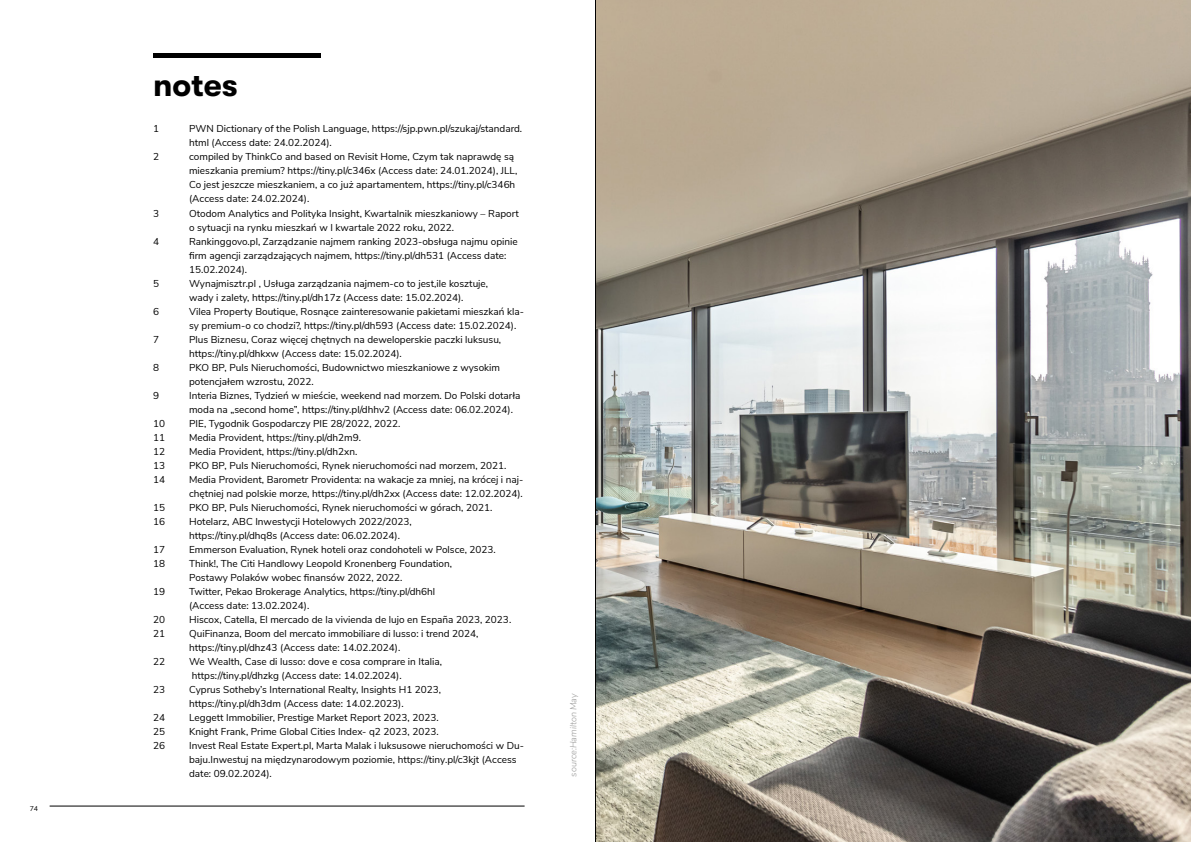
<style>
.page{position:relative;width:1191px;height:842px;background:#fff}
.page>*{position:absolute;margin:0;border:0;box-sizing:border-box;transform-origin:0 0}
.Nagłówek_1{font:700 32px "GT Walsheim";color:#000}
.t1{font:10px/14px "Nunito Sans";color:#000}
.Podpisy_zdjęć{font:italic 300 9px "Nunito Sans";color:#9d9d9c}
.t2{font:7px "Nunito Sans";color:#000}
</style>
<div class="page">
<hr style="left:50px;top:806px;width:474px;height:1px;background:#000">
<hr style="left:153px;top:54px;width:168px;height:4px;background:#000">
<img style="left:596px;top:0;width:595px;height:842px">
<hr style="left:595px;top:0;width:1px;height:842px;background:#000">
<p class="t2" style="left:30px;top:804px;width:10px">74</p>
<p class="Nagłówek_1" style="left:153px;top:67px;width:86px">notes</p>
<p class="t1" style="left:153px;top:121px;width:7px">1</p>
<p class="t1" style="left:189px;top:121px;width:334px">PWN Dictionary of the Polish Language, https://sjp.pwn.pl/szukaj/standard. html (Access date: 24.02.2024).</p>
<p class="t1" style="left:153px;top:149px;width:7px">2</p>
<p class="t1" style="left:189px;top:149px;width:330px">compiled by ThinkCo and based on Revisit Home, Czym tak naprawdę są mieszkania premium? https://tiny.pl/c346x (Access date: 24.01.2024), JLL, Co jest jeszcze mieszkaniem, a co już apartamentem, https://tiny.pl/c346h (Access date: 24.02.2024).</p>
<p class="t1" style="left:153px;top:205px;width:7px">3</p>
<p class="t1" style="left:189px;top:205px;width:331px">Otodom Analytics and Polityka Insight, Kwartalnik mieszkaniowy – Raport o sytuacji na rynku mieszkań w I kwartale 2022 roku, 2022.</p>
<p class="t1" style="left:153px;top:233px;width:7px">4</p>
<p class="t1" style="left:189px;top:233px;width:330px">Rankinggovo.pl, Zarządzanie najmem ranking 2023-obsługa najmu opinie firm agencji zarządzających najmem, https://tiny.pl/dh531 (Access date:<br>15.02.2024).</p>
<p class="t1" style="left:153px;top:275px;width:7px">5</p>
<p class="t1" style="left:189px;top:275px;width:300px">Wynajmisztr.pl , Usługa zarządzania najmem-co to jest,ile kosztuje, wady i zalety, https://tiny.pl/dh17z (Access date: 15.02.2024).</p>
<p class="t1" style="left:153px;top:303px;width:7px">6</p>
<p class="t1" style="left:189px;top:303px;width:336px">Vilea Property Boutique, Rosnące zainteresowanie pakietami mieszkań kla&shy;sy premium-o co chodzi?, https://tiny.pl/dh593 (Access date: 15.02.2024).</p>
<p class="t1" style="left:153px;top:331px;width:7px">7</p>
<p class="t1" style="left:189px;top:331px;width:314px">Plus Biznesu, Coraz więcej chętnych na deweloperskie paczki luksusu, https://tiny.pl/dhkxw (Access date: 15.02.2024).</p>
<p class="t1" style="left:153px;top:359px;width:7px">8</p>
<p class="t1" style="left:189px;top:359px;width:312px">PKO BP, Puls Nieruchomości, Budownictwo mieszkaniowe z wysokim potencjałem wzrostu, 2022.</p>
<p class="t1" style="left:153px;top:387px;width:7px">9</p>
<p class="t1" style="left:189px;top:387px;width:333px">Interia Biznes, Tydzień w mieście, weekend nad morzem. Do Polski dotarła moda na „second home”, https://tiny.pl/dhhv2 (Access date: 06.02.2024).</p>
<p class="t1" style="left:153px;top:415px;width:13px">10</p>
<p class="t1" style="left:189px;top:415px;width:213px">PIE, Tygodnik Gospodarczy PIE 28/2022, 2022.</p>
<p class="t1" style="left:153px;top:429px;width:13px">11</p>
<p class="t1" style="left:189px;top:429px;width:173px">Media Provident, https://tiny.pl/dh2m9.</p>
<p class="t1" style="left:153px;top:443px;width:13px">12</p>
<p class="t1" style="left:189px;top:443px;width:170px">Media Provident, https://tiny.pl/dh2xn.</p>
<p class="t1" style="left:153px;top:457px;width:13px">13</p>
<p class="t1" style="left:189px;top:457px;width:319px">PKO BP, Puls Nieruchomości, Rynek nieruchomości nad morzem, 2021.</p>
<p class="t1" style="left:153px;top:471px;width:13px">14</p>
<p class="t1" style="left:189px;top:471px;width:336px">Media Provident, Barometr Providenta: na wakacje za mniej, na krócej i naj&shy;chętniej nad polskie morze, https://tiny.pl/dh2xx (Access date: 12.02.2024).</p>
<p class="t1" style="left:153px;top:499px;width:13px">15</p>
<p class="t1" style="left:189px;top:499px;width:305px">PKO BP, Puls Nieruchomości, Rynek nieruchomości w górach, 2021.</p>
<p class="t1" style="left:153px;top:513px;width:13px">16</p>
<p class="t1" style="left:189px;top:513px;width:224px">Hotelarz, ABC Inwestycji Hotelowych 2022/2023, https://tiny.pl/dhq8s (Access date: 06.02.2024).</p>
<p class="t1" style="left:153px;top:541px;width:13px">17</p>
<p class="t1" style="left:189px;top:541px;width:308px">Emmerson Evaluation, Rynek hoteli oraz condohoteli w Polsce, 2023.</p>
<p class="t1" style="left:153px;top:555px;width:13px">18</p>
<p class="t1" style="left:189px;top:555px;width:264px">Think!, The Citi Handlowy Leopold Kronenberg Foundation,<br>Postawy Polaków wobec finansów 2022, 2022.</p>
<p class="t1" style="left:153px;top:583px;width:13px">19</p>
<p class="t1" style="left:189px;top:583px;width:248px">Twitter, Pekao Brokerage Analytics, https://tiny.pl/dh6hl (Access date: 13.02.2024).</p>
<p class="t1" style="left:153px;top:611px;width:13px">20</p>
<p class="t1" style="left:189px;top:611px;width:324px">Hiscox, Catella, El mercado de la vivienda de lujo en España 2023, 2023.</p>
<p class="t1" style="left:153px;top:625px;width:13px">21</p>
<p class="t1" style="left:189px;top:625px;width:291px">QuiFinanza, Boom del mercato immobiliare di lusso: i trend 2024,</p>
<p class="t1" style="left:189px;top:639px;width:213px">https://tiny.pl/dhz43 (Access date: 14.02.2024).</p>
<p class="t1" style="left:153px;top:653px;width:13px">22</p>
<p class="t1" style="left:189px;top:653px;width:254px">We Wealth, Case di lusso: dove e cosa comprare in Italia, https://tiny.pl/dhzkg (Access date: 14.02.2024).</p>
<p class="t1" style="left:153px;top:681px;width:13px">23</p>
<p class="t1" style="left:189px;top:681px;width:254px">Cyprus Sotheby’s International Realty, Insights H1 2023, https://tiny.pl/dh3dm (Access date: 14.02.2023).</p>
<p class="t1" style="left:153px;top:709px;width:13px">24</p>
<p class="t1" style="left:189px;top:709px;width:251px">Leggett Immobilier, Prestige Market Report 2023, 2023.</p>
<p class="t1" style="left:153px;top:723px;width:13px">25</p>
<p class="t1" style="left:189px;top:723px;width:251px">Knight Frank, Prime Global Cities Index- q2 2023, 2023.</p>
<p class="t1" style="left:153px;top:737px;width:13px">26</p>
<p class="t1" style="left:189px;top:737px;width:336px">Invest Real Estate Expert.pl, Marta Malak i luksusowe nieruchomości w Du&shy;baju.Inwestuj na międzynarodowym poziomie, https://tiny.pl/c3kjt (Access date: 09.02.2024).</p>
<p class="Podpisy_zdjęć" style="left:567px;top:776px;width:85px;rotate:-90deg">source:Hamilton May</p>
</div>
